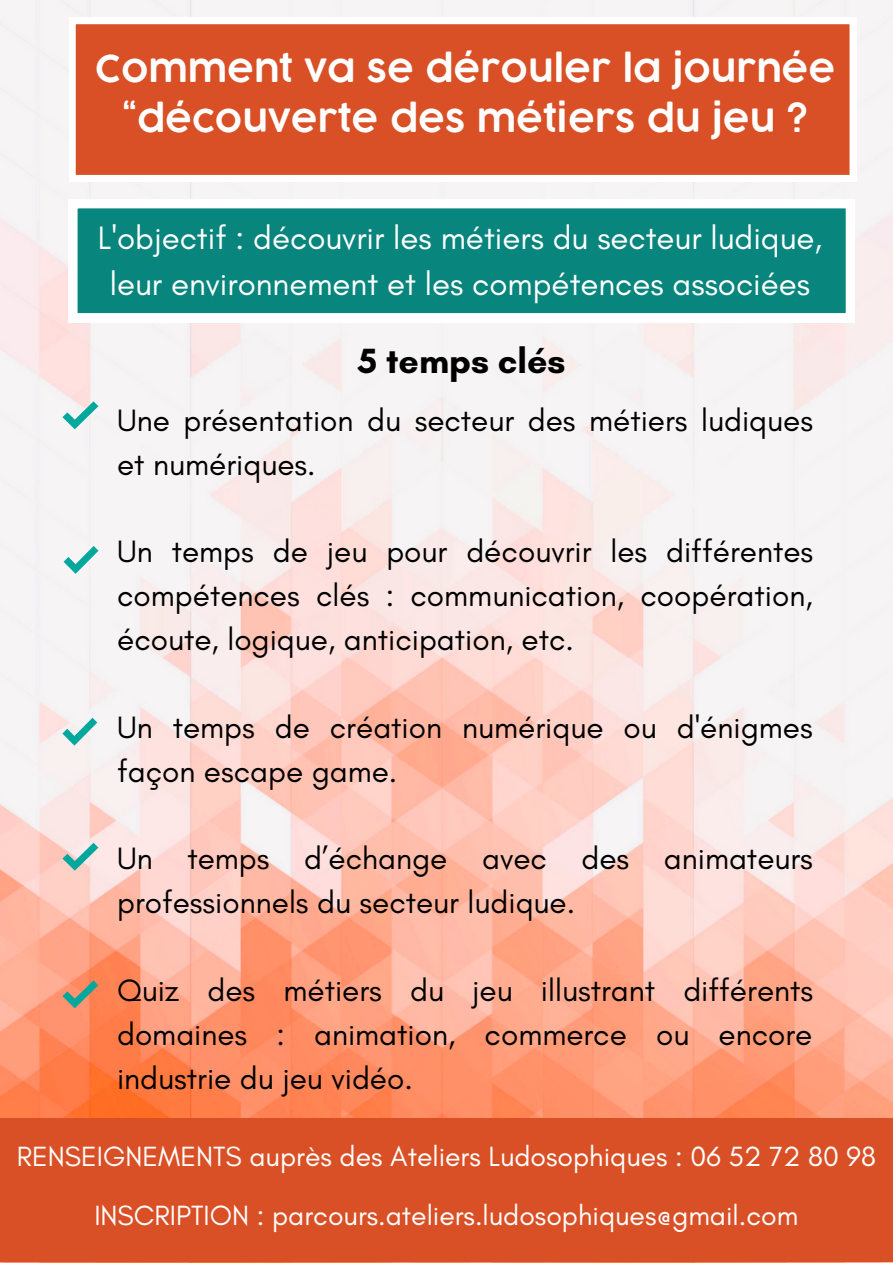
<style>
.page{position:relative;width:893px;height:1264px;background:#fff}
.page>*{position:absolute;margin:0;border:0;box-sizing:border-box;transform-origin:0 0}
.t1{font:600 36.75px/50.6px "COCOGOOSE";color:#fff;text-align:center}
.t2{font:700 35.7px "Glacial Indifference";color:#000}
.t3{font:33px/46px "Glacial Indifference";color:#fff;text-align:center}
.t4{font:31.5px/43.8px "Glacial Indifference";color:#000}
.t5{font:28.35px/58.5px "Glacial Indifference";color:#fff;text-align:center}
</style>
<div class="page">
<img style="left:0;top:0;width:892px;height:1262px">
<svg style="left:69px;top:17px;width:787px;height:165px;background:#dd613c"></svg>
<svg style="left:69px;top:199px;width:785px;height:123px"></svg>
<svg style="left:62px;top:401px;width:36px;height:28px"></svg>
<svg style="left:64px;top:546px;width:34px;height:28px"></svg>
<svg style="left:62px;top:842px;width:36px;height:28px"></svg>
<div style="left:0;top:1117px;width:892px;height:144px;background:#da5026"></div>
<svg style="left:62px;top:717px;width:35px;height:28px"></svg>
<svg style="left:62px;top:980px;width:36px;height:28px"></svg>
<p class="t1" style="left:95px;top:47px;width:741px">Comment va se dérouler la journée “découverte des métiers du jeu ?</p>
<p class="t3" style="left:98px;top:214px;width:725px">L'objectif : découvrir les métiers du secteur ludique, leur environnement et les compétences associées</p>
<p class="t2" style="left:358px;top:339px;width:209px">5 temps clés</p>
<p class="t4" style="left:117px;top:398px;width:697px">Une présentation du secteur des métiers ludiques et numériques.</p>
<p class="t4" style="left:117px;top:529px;width:697px;text-align:justify">Un temps de jeu pour découvrir les différentes compétences clés : communication, coopération, écoute, logique, anticipation, etc.</p>
<p class="t4" style="left:117px;top:704px;width:697px">Un temps de création numérique ou d'énigmes façon escape game.</p>
<p class="t4" style="left:117px;top:836px;width:697px">Un temps d’échange avec des animateurs professionnels du secteur ludique.</p>
<p class="t4" style="left:117px;top:967px;width:697px;text-align:justify">Quiz des métiers du jeu illustrant différents domaines : animation, commerce ou encore industrie du jeu vidéo.</p>
<p class="t5" style="left:17px;top:1127px;width:860px">RENSEIGNEMENTS auprès des Ateliers Ludosophiques : 06 52 72 80 98<br>INSCRIPTION : parcours.ateliers.ludosophiques@gmail.com</p>
</div>
